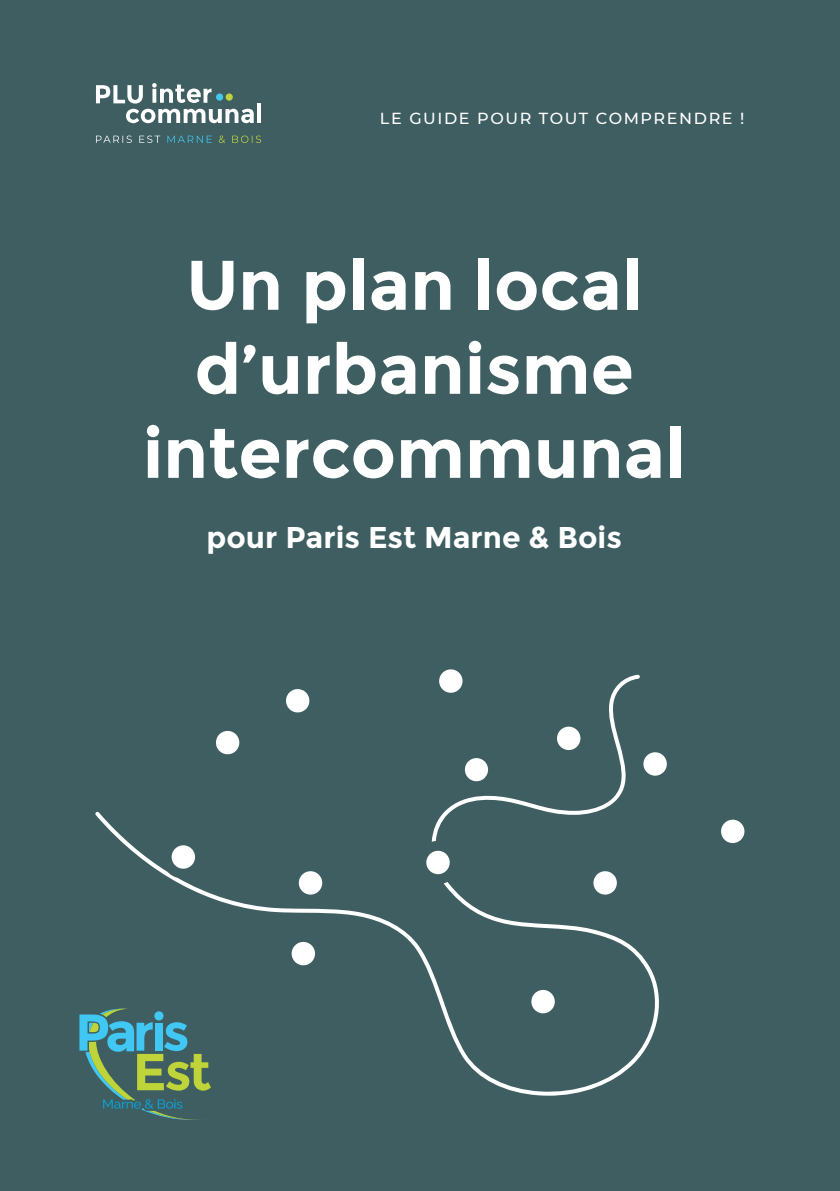
<style>
.page{position:relative;width:840px;height:1191px;background:#fff}
.page>*{position:absolute;margin:0;border:0;box-sizing:border-box;transform-origin:0 0}
.t1{font:700 70px/84px "Montserrat";color:#fff;text-align:center}
.t2{font:700 30px "Montserrat";color:#fff}
.t3{font:500 16px "Montserrat";letter-spacing:.1em;color:#fff}
</style>
<div class="page">
<div style="left:0;top:0;width:839px;height:1191px;background:#3f5e62"></div>
<svg style="left:79px;top:1014px;width:120px;height:106px"></svg>
<svg style="left:95px;top:811px;width:564px;height:284px"></svg>
<svg style="left:431px;top:674px;width:208px;height:167px"></svg>
<svg style="left:286px;top:689px;width:24px;height:24px"></svg>
<svg style="left:215px;top:730px;width:25px;height:25px"></svg>
<div style="left:439px;top:669px;width:23px;height:24px;background:#fff;border-radius:50%"></div>
<div style="left:464px;top:758px;width:24px;height:23px;background:#fff;border-radius:50%"></div>
<div style="left:556px;top:726px;width:24px;height:24px;background:#fff;border-radius:50%"></div>
<div style="left:643px;top:752px;width:23px;height:23px;background:#fff;border-radius:50%"></div>
<div style="left:720px;top:819px;width:24px;height:24px;background:#fff;border-radius:50%"></div>
<div style="left:593px;top:871px;width:23px;height:23px;background:#fff;border-radius:50%"></div>
<div style="left:531px;top:990px;width:23px;height:23px;background:#fff;border-radius:50%"></div>
<svg style="left:426px;top:850px;width:23px;height:24px"></svg>
<div style="left:298px;top:871px;width:24px;height:23px;background:#fff;border-radius:50%"></div>
<div style="left:291px;top:942px;width:24px;height:23px;background:#fff;border-radius:50%"></div>
<div style="left:171px;top:845px;width:24px;height:23px;background:#fff;border-radius:50%"></div>
<svg style="left:96px;top:83px;width:157px;height:40px"></svg>
<hr style="left:257px;top:104px;width:4px;height:19px;background:#fff">
<svg style="left:96px;top:136px;width:64px;height:7px"></svg>
<svg style="left:167px;top:136px;width:45px;height:7px"></svg>
<svg style="left:219px;top:136px;width:42px;height:7px"></svg>
<p class="t3" style="left:380px;top:107px;width:273px">LE GUIDE POUR TOUT COMPRE</p>
<p class="t3" style="left:678px;top:107px;width:42px">NDRE</p>
<p class="t3" style="left:739px;top:107px;width:6px">!</p>
<p class="t1" style="left:143px;top:243px;width:544px">Un plan local d’urbanisme intercommunal</p>
<p class="t2" style="left:206px;top:519px;width:417px">pour Paris Est Marne &amp; Bois</p>
</div>
